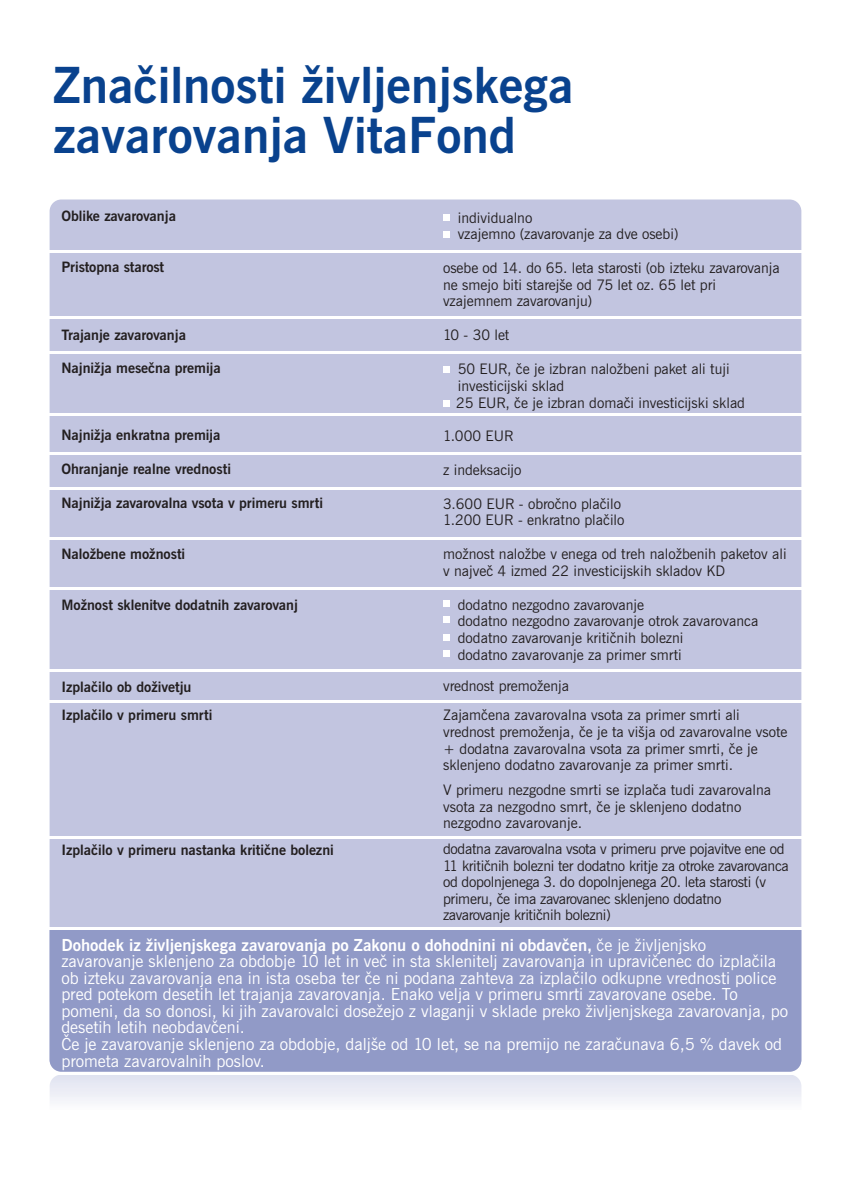
<style>
.page{position:relative;width:845px;height:1191px;background:#fff}
.page>*{position:absolute;margin:0;border:0;box-sizing:border-box;transform-origin:0 0}
.t1{font:49.8px/49.8px "News Gothic Bd BT";color:#09428e}
.t2{font:16.6px/16.6px "News Gothic BT";color:#fff}
.t3{font:16.6px "News Gothic Bd BT";color:#fff}
.t4{font:14.4px/16.6px "News Gothic BT";color:#231f20}
.t5{font:14.4px/16.6px "News Gothic BT";letter-spacing:-.02em;color:#231f20}
.t6{font:14.2px/27.6px "News Gothic Bd BT";color:#231f20}
.s1{font-family:"News Gothic BT"}
</style>
<div class="page">
<div style="left:50px;top:199px;width:751px;height:872px;background:#c2c5e0;border-radius:12px"></div>
<div style="left:50px;top:927px;width:751px;height:144px;background:#919ac7"></div>
<hr style="left:44px;top:669px;width:763px;height:3px;background:#fff">
<hr style="left:44px;top:836px;width:763px;height:2px;background:#fff">
<hr style="left:44px;top:452px;width:763px;height:3px;background:#fff">
<hr style="left:44px;top:250px;width:763px;height:3px;background:#fff">
<hr style="left:44px;top:316px;width:763px;height:3px;background:#fff">
<hr style="left:44px;top:413px;width:763px;height:3px;background:#fff">
<hr style="left:44px;top:537px;width:763px;height:3px;background:#fff">
<hr style="left:44px;top:487px;width:763px;height:3px;background:#fff">
<hr style="left:44px;top:700px;width:763px;height:3px;background:#fff">
<hr style="left:44px;top:926px;width:763px;height:3px;background:#fff">
<hr style="left:44px;top:351px;width:763px;height:3px;background:#fff">
<div style="left:443px;top:214px;width:7px;height:7px;background:#fff"></div>
<div style="left:443px;top:231px;width:7px;height:7px;background:#fff"></div>
<div style="left:443px;top:600px;width:6px;height:7px;background:#fff"></div>
<div style="left:443px;top:616px;width:6px;height:7px;background:#fff"></div>
<svg style="left:443px;top:634px;width:6px;height:6px"></svg>
<svg style="left:50px;top:1075px;width:751px;height:26px"></svg>
<div style="left:443px;top:366px;width:7px;height:7px;background:#fff"></div>
<div style="left:443px;top:400px;width:7px;height:7px;background:#fff"></div>
<hr style="left:44px;top:587px;width:763px;height:3px;background:#fff">
<div style="left:443px;top:650px;width:6px;height:7px;background:#fff"></div>
<h1 class="t1" style="left:54px;top:62px;width:521px">Značilnosti življenjskega zavarovanja VitaFond</h1>
<p class="t6" style="left:61px;top:202px;width:116px">Oblike zavarovanja</p>
<p class="t6" style="left:61px;top:253px;width:104px">Pristopna starost</p>
<p class="t4" style="left:443px;top:210px;width:91px">• individualno</p>
<p class="t4" style="left:443px;top:226px;width:237px">• vzajemno (zavarovanje za dve osebi)</p>
<p class="t4" style="left:443px;top:260px;width:338px">osebe od 14. do 65. leta starosti (ob izteku zavarovanja ne smejo biti starejše od 75 let oz. 65 let pri vzajemnem zavarovanju)</p>
<p class="t4" style="left:443px;top:327px;width:68px">10 - 30 let</p>
<p class="t4" style="left:456px;top:361px;width:290px">50 EUR, če je izbran naložbeni paket ali tuji investicĳski sklad<br>25 EUR, če je izbran domači investicĳski sklad</p>
<p class="t4" style="left:443px;top:428px;width:72px">1.000 EUR</p>
<p class="t4" style="left:443px;top:461px;width:80px">z indeksacĳo</p>
<p class="t4" style="left:443px;top:495px;width:183px">3.600 EUR - obročno plačilo<br>1.200 EUR - enkratno plačilo</p>
<p class="t4" style="left:443px;top:546px;width:345px">možnost naložbe v enega od treh naložbenih paketov ali v največ 4 izmed 22 investicĳskih skladov KD</p>
<p class="t4" style="left:443px;top:597px;width:203px">• dodatno nezgodno zavarovanje</p>
<p class="t4" style="left:443px;top:613px;width:317px">• dodatno nezgodno zavarovanje otrok zavarovanca</p>
<p class="t4" style="left:443px;top:630px;width:242px">• dodatno zavarovanje kritičnih bolezni</p>
<p class="t4" style="left:443px;top:646px;width:240px">• dodatno zavarovanje za primer smrti</p>
<p class="t4" style="left:443px;top:672px;width:298px;line-height:29px">vrednost premoženja<br>Zajamčena zavarovalna vsota za primer smrti ali</p>
<p class="t4" style="left:443px;top:724px;width:346px">vrednost premoženja, če je ta višja od zavarovalne vsote + dodatna zavarovalna vsota za primer smrti, če je sklenjeno dodatno zavarovanje za primer smrti.</p>
<p class="t4" style="left:443px;top:782px;width:329px">V primeru nezgodne smrti se izplača tudi zavarovalna vsota za nezgodno smrt, če je sklenjeno dodatno nezgodno zavarovanje.</p>
<p class="t5" style="left:443px;top:841px;width:347px">dodatna zavarovalna vsota v primeru prve pojavitve ene od 11 kritičnih bolezni ter dodatno kritje za otroke zavarovanca od dopolnjenega 3. do dopolnjenega 20. leta starosti (v primeru, če ima zavarovanec sklenjeno dodatno zavarovanje kritičnih bolezni)</p>
<p class="t3" style="left:61px;top:933px;width:646px">Dohodek iz življenjskega zavarovanja po Zakonu o dohodnini ni obdavčen, <span class="s1">če je življenjsko</span></p>
<p class="t2" style="left:61px;top:953px;width:728px">zavarovanje sklenjeno za obdobje 10 let in več in sta sklenitelj zavarovanja in upravičenec do izplačila ob izteku zavarovanja ena in ista oseba ter če ni podana zahteva za izplačilo odkupne vrednosti police pred potekom desetih let trajanja zavarovanja. Enako velja v primeru smrti zavarovane osebe. To pomeni, da so donosi, ki jih zavarovalci dosežejo z vlaganji v sklade preko življenjskega zavarovanja, po desetih letih neobdavčeni.<br>Če je zavarovanje sklenjeno za obdobje, daljše od 10 let, se na premĳo ne zaračunava 6,5 % davek od prometa zavarovalnih poslov.</p>
<p class="t6" style="left:61px;top:321px;width:126px">Trajanje zavarovanja</p>
<p class="t6" style="left:61px;top:355px;width:161px">Najnižja mesečna premĳa</p>
<p class="t6" style="left:61px;top:422px;width:161px">Najnižja enkratna premĳa</p>
<p class="t6" style="left:61px;top:455px;width:171px">Ohranjanje realne vrednosti</p>
<p class="t6" style="left:61px;top:489px;width:263px">Najnižja zavarovalna vsota v primeru smrti</p>
<p class="t6" style="left:61px;top:540px;width:125px">Naložbene možnosti</p>
<p class="t6" style="left:61px;top:591px;width:238px">Možnost sklenitve dodatnih zavarovanj</p>
<p class="t6" style="left:61px;top:673px;width:152px">Izplačilo ob doživetju<br>Izplačilo v primeru smrti</p>
<p class="t6" style="left:61px;top:836px;width:274px">Izplačilo v primeru nastanka kritične bolezni</p>
</div>
